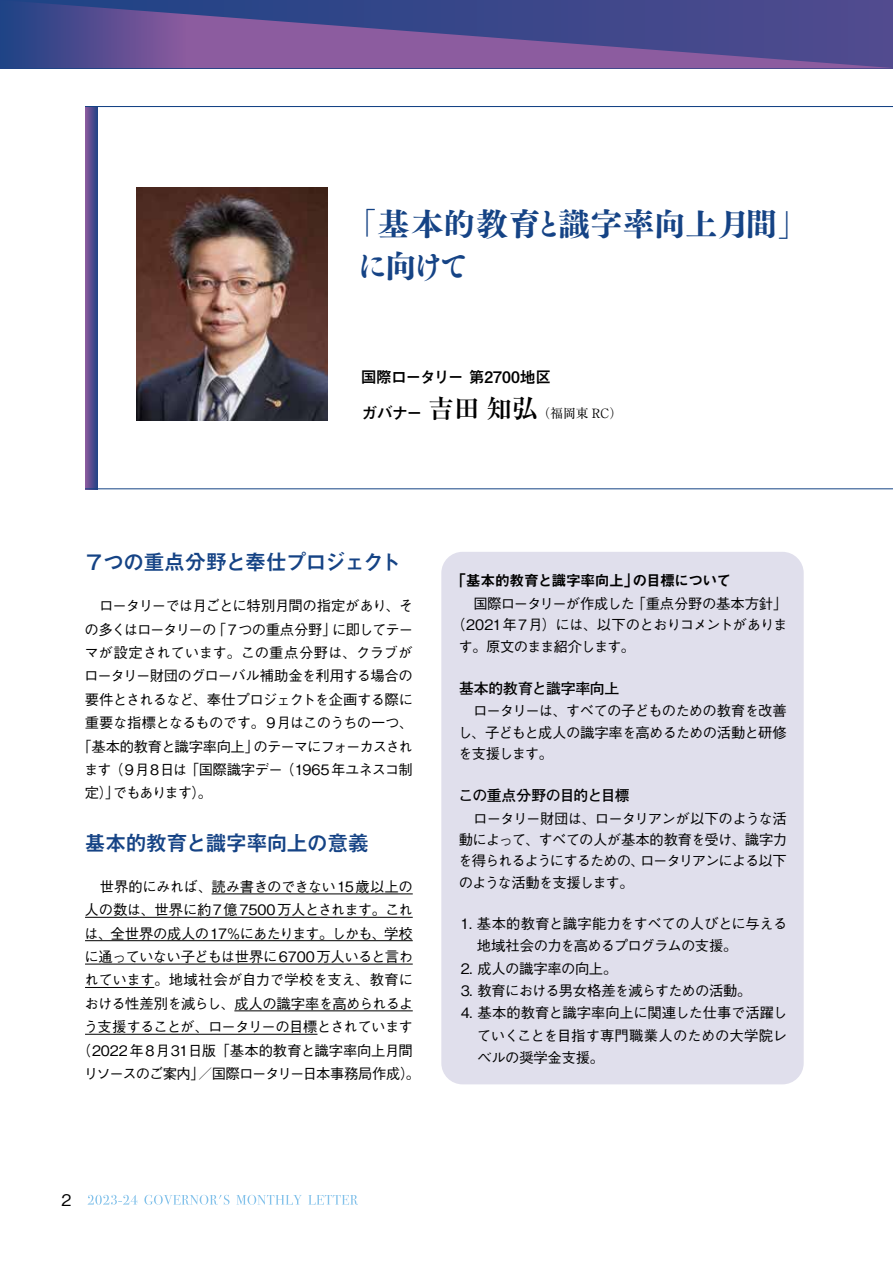
<style>
.page{position:relative;width:893px;height:1263px;background:#fff}
.page>*{position:absolute;margin:0;border:0;box-sizing:border-box;transform-origin:0 0}
.t1{font:31.95px/41.4px "Tsuku BMD Min Std E";letter-spacing:-.01em;color:#154385}
.t2{font:700 21.3px "Mi Go MB1 Std De";letter-spacing:-.07em;color:#154385}
.t3{font:700 21.3px "Mi Go MB1 Std De";letter-spacing:-.05em;color:#154385}
.t4{font:700 15.9px "Mi Go MB1 Std De";letter-spacing:-.05em;color:#000}
.t5{font:500 15.9px "Gothic BBB Pro";color:#000}
.t6{font:14.85px "Midashi Go Pro MB31";letter-spacing:-.04em;color:#000}
.t7{font:700 14.85px "Futo Go B101 Pro";letter-spacing:-.05em;color:#000}
.t8{font:700 14.85px "Futo Go B101 Pro";letter-spacing:-.025em;color:#000}
.t9{font:500 14.4px/23.4px "Gothic BBB Pro";letter-spacing:-.04em;color:#000;text-align:justify}
.t10{font:500 14.4px "Gothic BBB Pro";letter-spacing:-.01em;color:#000}
.t11{font:500 14.4px "Gothic BBB Pro";letter-spacing:-.015em;color:#000}
.t12{font:500 14.4px "Gothic BBB Pro";letter-spacing:-.07em;color:#000}
.t13{font:500 14.4px "Gothic BBB Pro";letter-spacing:-.065em;color:#000}
.t14{font:500 14.4px "Gothic BBB Pro";letter-spacing:-.06em;color:#000}
.t15{font:500 14.4px "Gothic BBB Pro";letter-spacing:-.075em;color:#000}
.t16{font:500 14.4px "Gothic BBB Pro";letter-spacing:-.02em;color:#000}
.t17{font:12.75px "Ryumin Pro";color:#000}
.s1{font-family:"Mi Go MB1 Std De";font-weight:700;font-size:15.9px}
.s2{font-weight:700;font-size:25.5px}
</style>
<div class="page">
<svg style="left:0;top:0;width:893px;height:68px;background:#5a4e92"></svg>
<svg style="left:88px;top:1195px;width:270px;height:10px"></svg>
<div style="left:441px;top:552px;width:363px;height:532px;background:#e0dfec;border-radius:21px"></div>
<svg style="left:85px;top:107px;width:13px;height:382px;background:#574d90"></svg>
<img style="left:137px;top:187px;width:191px;height:234px">
<hr style="left:85px;top:489px;width:808px;height:1px;background:#154385">
<hr style="left:85px;top:106px;width:808px;height:1px;background:#154385">
<hr style="left:212px;top:893px;width:201px;height:1px;background:#000">
<hr style="left:85px;top:917px;width:328px;height:1px;background:#000">
<hr style="left:85px;top:940px;width:328px;height:1px;background:#000">
<hr style="left:85px;top:964px;width:328px;height:1px;background:#000">
<hr style="left:85px;top:987px;width:69px;height:1px;background:#000">
<hr style="left:234px;top:1010px;width:179px;height:1px;background:#000">
<hr style="left:85px;top:1034px;width:233px;height:1px;background:#000">
<h1 class="t1" style="left:356px;top:199px;width:455px;text-indent:-11px">「基本的教育と識字率向上月間」に向けて</h1>
<p class="t4" style="left:361px;top:365px;width:192px">国際ロータリー 第2700地区</p>
<p class="t17" style="left:362px;top:403px;width:262px"><span class="s1">ガバナー</span><span class="s2">吉田知弘</span>（福岡東 RC）</p>
<h2 class="t2" style="left:84px;top:546px;width:320px">７つの重点分野と奉仕プロジェクト</h2>
<p class="t9" style="left:85px;top:592px;width:330px">　ロータリーでは月ごとに特別月間の指定があり、そ</p>
<p class="t12" style="left:85px;top:618px;width:330px">の多くはロータリーの「７つの重点分野」に即してテー</p>
<p class="t10" style="left:84px;top:641px;width:330px">マが設定されています。この重点分野は、クラブが</p>
<p class="t9" style="left:84px;top:662px;width:330px">ロータリー財団のグローバル補助金を利用する場合の</p>
<p class="t9" style="left:85px;top:686px;width:330px">要件とされるなど、奉仕プロジェクトを企画する際に</p>
<p class="t9" style="left:85px;top:709px;width:330px">重要な指標となるものです。９月はこのうちの一つ、</p>
<p class="t13" style="left:77px;top:734px;width:337px">「基本的教育と識字率向上」のテーマにフォーカスされ</p>
<p class="t9" style="left:84px;top:756px;width:330px">ます（９月８日は「国際識字デー（1965年ユネスコ制</p>
<p class="t9" style="left:85px;top:779px;width:129px">定）」でもあります）。</p>
<h2 class="t3" style="left:84px;top:827px;width:286px">基本的教育と識字率向上の意義</h2>
<p class="t9" style="left:77px;top:873px;width:345px;text-align:center">　世界的にみれば、読み書きのできない15歳以上の人の数は、世界に約7億7500万人とされます。これは、全世界の成人の17％にあたります。しかも、学校に通っていない子どもは世界に6700万人いると言われています。地域社会が自力で学校を支え、教育における性差別を減らし、成人の識字率を高められるよう支援することが、ロータリーの目標とされています（2022年8月31日版「基本的教育と識字率向上月間リソースのご案内」／国際ロータリー日本事務局作成）。</p>
<p class="t5" style="left:62px;top:1187px;width:12px">2</p>
<p class="t6" style="left:451px;top:569px;width:282px">「基本的教育と識字率向上」の目標について</p>
<p class="t9" style="left:459px;top:590px;width:330px">　国際ロータリーが作成した「重点分野の基本方針」</p>
<p class="t9" style="left:451px;top:611px;width:338px">（2021年7月）には、以下のとおりコメントがありま</p>
<p class="t15" style="left:459px;top:634px;width:178px">す。原文のまま紹介します。</p>
<p class="t8" style="left:459px;top:676px;width:162px">基本的教育と識字率向上</p>
<p class="t9" style="left:458px;top:698px;width:331px;line-height:21.3px">　ロータリーは、すべての子どものための教育を改善し、子どもと成人の識字率を高めるための活動と研修を支援します。</p>
<p class="t7" style="left:458px;top:783px;width:173px">この重点分野の目的と目標</p>
<p class="t9" style="left:458px;top:806px;width:331px;line-height:21.3px">　ロータリー財団は、ロータリアンが以下のような活動によって、すべての人が基本的教育を受け、識字力を得られるようにするための、ロータリアンによる以下のような活動を支援します。</p>
<p class="t11" style="left:458px;top:912px;width:331px">⒈ 基本的教育と識字能力をすべての人びとに与える</p>
<p class="t9" style="left:477px;top:932px;width:262px">地域社会の力を高めるプログラムの支援。</p>
<p class="t9" style="left:458px;top:955px;width:161px">⒉ 成人の識字率の向上。</p>
<p class="t14" style="left:458px;top:979px;width:295px">⒊ 教育における男女格差を減らすための活動。</p>
<p class="t10" style="left:458px;top:1001px;width:331px">⒋ 基本的教育と識字率向上に関連した仕事で活躍し</p>
<p class="t11" style="left:477px;top:1024px;width:312px">ていくことを目指す専門職業人のための大学院レ</p>
<p class="t16" style="left:477px;top:1046px;width:128px">ベルの奨学金支援。</p>
</div>
